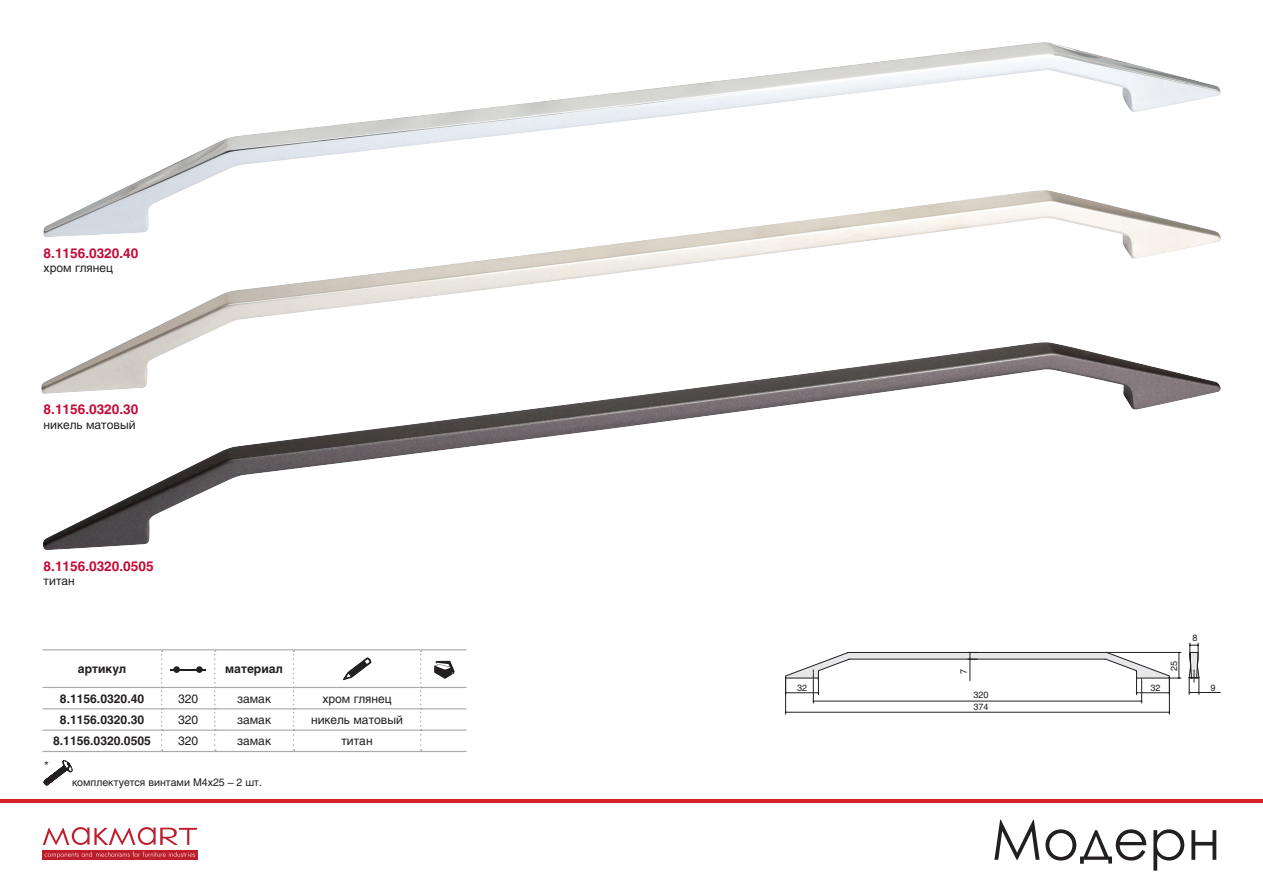
<style>
.page{position:relative;width:1263px;height:893px;background:#fff}
.page>*{position:absolute;margin:0;border:0;box-sizing:border-box;transform-origin:0 0}
.t1{font:700 13.5px "Helios";color:#c40c37}
.t2{font:12px "Helios";color:#231f20}
.артикул_в_таблице{font:700 12px "Helios";color:#231f20}
.t3{font:10.5px "Helios";color:#231f20}
.схемы{font:9px "Helios";color:#231f20}
</style>
<div class="page">
<div style="left:43px;top:850px;width:155px;height:10px;background:#be1d2c"></div>
<svg style="left:45px;top:852px;width:150px;height:6px"></svg>
<svg style="left:43px;top:827px;width:154px;height:18px"></svg>
<svg style="left:994px;top:820px;width:45px;height:40px"></svg>
<svg style="left:1045px;top:829px;width:101px;height:35px"></svg>
<svg style="left:1153px;top:829px;width:31px;height:42px"></svg>
<svg style="left:1191px;top:830px;width:25px;height:30px"></svg>
<hr style="left:0;top:799px;width:1263px;height:4px;background:#d1232a">
<img style="left:44px;top:394px;width:1164px;height:156px">
<img style="left:41px;top:229px;width:1179px;height:165px">
<img style="left:44px;top:43px;width:1176px;height:193px">
<svg style="left:44px;top:761px;width:28px;height:24px"></svg>
<hr style="left:43px;top:649px;width:119px;height:1px;background:#a8a9ad">
<hr style="left:162px;top:649px;width:53px;height:1px;background:#a8a9ad">
<hr style="left:215px;top:649px;width:78px;height:1px;background:#a8a9ad">
<hr style="left:293px;top:649px;width:128px;height:1px;background:#a8a9ad">
<hr style="left:421px;top:649px;width:45px;height:1px;background:#a8a9ad">
<hr style="left:43px;top:687px;width:118px;height:1px;background:#a8a9ad">
<hr style="left:162px;top:687px;width:52px;height:1px;background:#a8a9ad">
<hr style="left:215px;top:687px;width:78px;height:1px;background:#a8a9ad">
<hr style="left:294px;top:687px;width:126px;height:1px;background:#a8a9ad">
<hr style="left:421px;top:687px;width:45px;height:1px;background:#a8a9ad">
<hr style="left:43px;top:708px;width:118px;height:1px;background:#a8a9ad">
<hr style="left:43px;top:730px;width:118px;height:1px;background:#a8a9ad">
<hr style="left:43px;top:751px;width:119px;height:1px;background:#a8a9ad">
<hr style="left:162px;top:708px;width:52px;height:1px;background:#a8a9ad">
<hr style="left:215px;top:708px;width:78px;height:1px;background:#a8a9ad">
<hr style="left:162px;top:730px;width:52px;height:1px;background:#a8a9ad">
<hr style="left:215px;top:730px;width:78px;height:1px;background:#a8a9ad">
<hr style="left:162px;top:751px;width:53px;height:1px;background:#a8a9ad">
<hr style="left:215px;top:751px;width:78px;height:1px;background:#a8a9ad">
<hr style="left:294px;top:708px;width:126px;height:1px;background:#a8a9ad">
<hr style="left:421px;top:708px;width:45px;height:1px;background:#a8a9ad">
<hr style="left:294px;top:730px;width:126px;height:1px;background:#a8a9ad">
<hr style="left:421px;top:730px;width:45px;height:1px;background:#a8a9ad">
<hr style="left:293px;top:751px;width:128px;height:1px;background:#a8a9ad">
<hr style="left:421px;top:751px;width:45px;height:1px;background:#a8a9ad">
<svg style="left:161px;top:650px;width:2px;height:101px"></svg>
<svg style="left:214px;top:650px;width:2px;height:101px"></svg>
<svg style="left:293px;top:650px;width:1px;height:101px"></svg>
<svg style="left:420px;top:650px;width:2px;height:101px"></svg>
<svg style="left:196px;top:666px;width:7px;height:7px"></svg>
<svg style="left:173px;top:666px;width:7px;height:7px"></svg>
<hr style="left:171px;top:669px;width:35px;height:1px;background:#231f20">
<svg style="left:343px;top:658px;width:28px;height:22px"></svg>
<svg style="left:434px;top:661px;width:21px;height:18px"></svg>
<hr style="left:1169px;top:677px;width:1px;height:37px;background:#231f20">
<hr style="left:785px;top:677px;width:1px;height:37px;background:#231f20">
<hr style="left:786px;top:712px;width:383px;height:1px;background:#231f20">
<hr style="left:1189px;top:692px;width:31px;height:1px;background:#231f20">
<svg style="left:1188px;top:643px;width:12px;height:51px"></svg>
<svg style="left:785px;top:652px;width:396px;height:51px"></svg>
<p class="t1" style="left:44px;top:245px;width:96px">8.1156.0320.40</p>
<p class="t2" style="left:44px;top:261px;width:71px">хром глянец</p>
<p class="t1" style="left:44px;top:402px;width:96px">8.1156.0320.30</p>
<p class="t2" style="left:44px;top:417px;width:93px">никель матовый</p>
<p class="t1" style="left:44px;top:558px;width:111px">8.1156.0320.0505</p>
<p class="t2" style="left:44px;top:574px;width:33px">титан</p>
<p class="артикул_в_таблице" style="left:78px;top:662px;width:50px">артикул</p>
<p class="артикул_в_таблице" style="left:225px;top:662px;width:59px">материал</p>
<p class="артикул_в_таблице" style="left:60px;top:691px;width:86px">8.1156.0320.40</p>
<p class="t2" style="left:178px;top:691px;width:22px">320</p>
<p class="t2" style="left:237px;top:691px;width:36px">замак</p>
<p class="t2" style="left:322px;top:691px;width:71px">хром глянец</p>
<p class="артикул_в_таблице" style="left:60px;top:713px;width:86px">8.1156.0320.30</p>
<p class="t2" style="left:178px;top:713px;width:22px">320</p>
<p class="t2" style="left:237px;top:713px;width:36px">замак</p>
<p class="t2" style="left:311px;top:713px;width:93px">никель матовый</p>
<p class="артикул_в_таблице" style="left:53px;top:734px;width:99px">8.1156.0320.0505</p>
<p class="t2" style="left:178px;top:734px;width:22px">320</p>
<p class="t2" style="left:237px;top:734px;width:36px">замак</p>
<p class="t2" style="left:341px;top:734px;width:33px">титан</p>
<p class="t2" style="left:44px;top:759px;width:6px">*</p>
<p class="t3" style="left:72px;top:776px;width:191px">комплектуется винтами М4х25 – 2 шт.</p>
<p class="схемы" style="left:958px;top:674px;width:7px;rotate:-90deg">7</p>
<p class="схемы" style="left:797px;top:682px;width:12px">32</p>
<p class="схемы" style="left:1150px;top:682px;width:12px">32</p>
<p class="схемы" style="left:973px;top:689px;width:17px">320</p>
<p class="схемы" style="left:973px;top:702px;width:17px">374</p>
<p class="схемы" style="left:1169px;top:671px;width:12px;rotate:-90deg">25</p>
<p class="схемы" style="left:1192px;top:632px;width:7px">8</p>
<p class="схемы" style="left:1210px;top:682px;width:7px">9</p>
</div>
